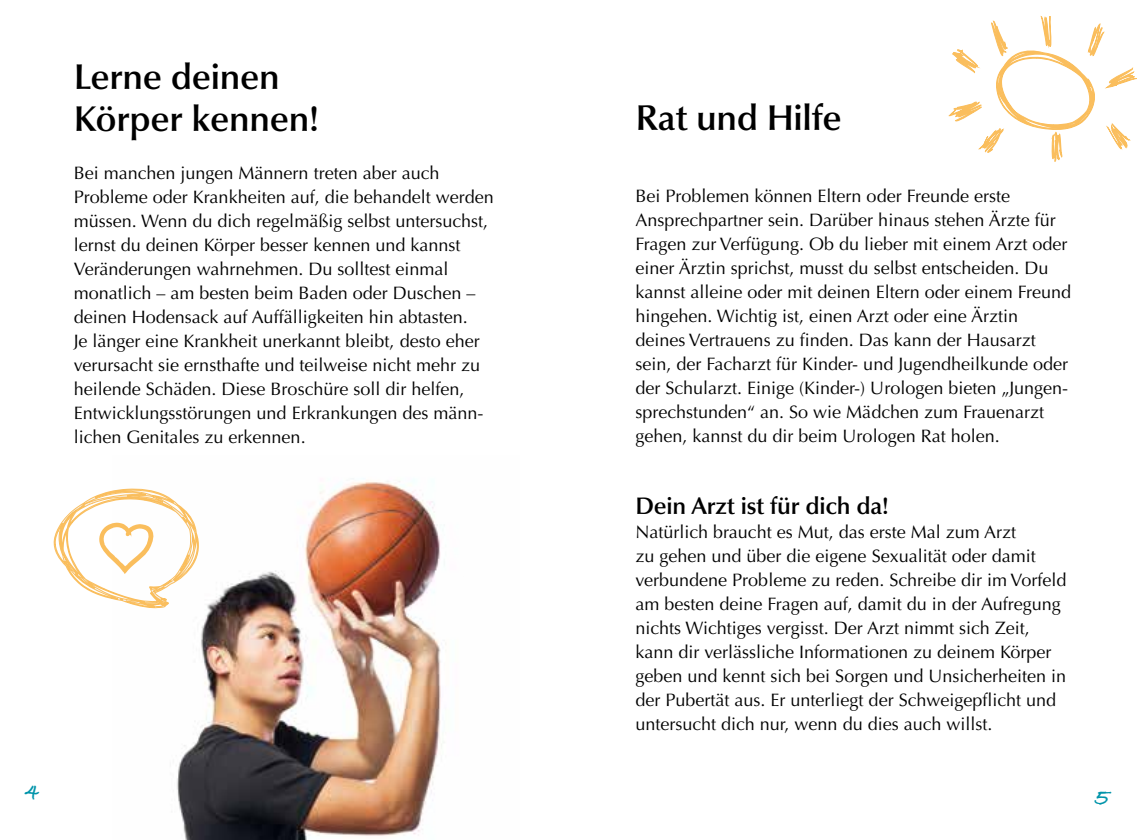
<style>
.page{position:relative;width:1146px;height:840px;background:#fff}
.page>*{position:absolute;margin:0;border:0;box-sizing:border-box;transform-origin:0 0}
.t1{font:600 36px/42px "Optima LT Std";letter-spacing:-.01em;color:#000}
.t2{font:600 24px "Optima LT Std";letter-spacing:-.01em;color:#000}
.t3{font:24px "Bradley Hand ITCTT Bold";color:#0094aa}
.t4{font:18px/24px "Optima LT Std";color:#000}
</style>
<div class="page">
<img style="left:152px;top:480px;width:294px;height:359px">
<svg style="left:53px;top:480px;width:168px;height:128px"></svg>
<svg style="left:948px;top:15px;width:189px;height:147px"></svg>
<h1 class="t1" style="left:74px;top:56px;width:247px">Lerne deinen<br>Körper kennen!</h1>
<p class="t4" style="left:74px;top:161px;width:421px">Bei manchen jungen Männern treten aber auch Probleme oder Krankheiten auf, die behandelt werden müssen. Wenn du dich regelmäßig selbst untersuchst, lernst du deinen Körper besser kennen und kannst Veränderungen wahrnehmen. Du solltest einmal monatlich – am besten beim Baden oder Duschen – deinen Hodensack auf Auffälligkeiten hin abtasten.<br>Je länger eine Krankheit unerkannt bleibt, desto eher verursacht sie ernsthafte und teilweise nicht mehr zu heilende Schäden. Diese Broschüre soll dir helfen, Entwicklungsstörungen und Erkrankungen des männ&shy;lichen Genitales zu erkennen.</p>
<h1 class="t1" style="left:635px;top:97px;width:208px">Rat und Hilfe</h1>
<p class="t4" style="left:635px;top:184px;width:437px">Bei Problemen können Eltern oder Freunde erste Ansprechpartner sein. Darüber hinaus stehen Ärzte für Fragen zur Verfügung. Ob du lieber mit einem Arzt oder einer Ärztin sprichst, musst du selbst entscheiden. Du kannst alleine oder mit deinen Eltern oder einem Freund hingehen. Wichtig ist, einen Arzt oder eine Ärztin deines Vertrauens zu finden. Das kann der Hausarzt sein, der Facharzt für Kinder- und Jugendheilkunde oder der Schularzt. Einige (Kinder-) Urologen bieten „Jungen&shy;sprechstunden“ an. So wie Mädchen zum Frauenarzt gehen, kannst du dir beim Urologen Rat holen.</p>
<h2 class="t2" style="left:635px;top:491px;width:255px">Dein Arzt ist für dich da!</h2>
<p class="t4" style="left:635px;top:520px;width:432px">Natürlich braucht es Mut, das erste Mal zum Arzt<br>zu gehen und über die eigene Sexualität oder damit verbundene Probleme zu reden. Schreibe dir im Vorfeld am besten deine Fragen auf, damit du in der Aufregung nichts Wichtiges vergisst. Der Arzt nimmt sich Zeit, kann dir verlässliche Informationen zu deinem Körper geben und kennt sich bei Sorgen und Unsicherheiten in der Pubertät aus. Er unterliegt der Schweigepflicht und untersucht dich nur, wenn du dies auch willst.</p>
<h2 class="t3" style="left:25px;top:777px;width:17px">4</h2>
<h2 class="t3" style="left:1094px;top:782px;width:16px">5</h2>
</div>
